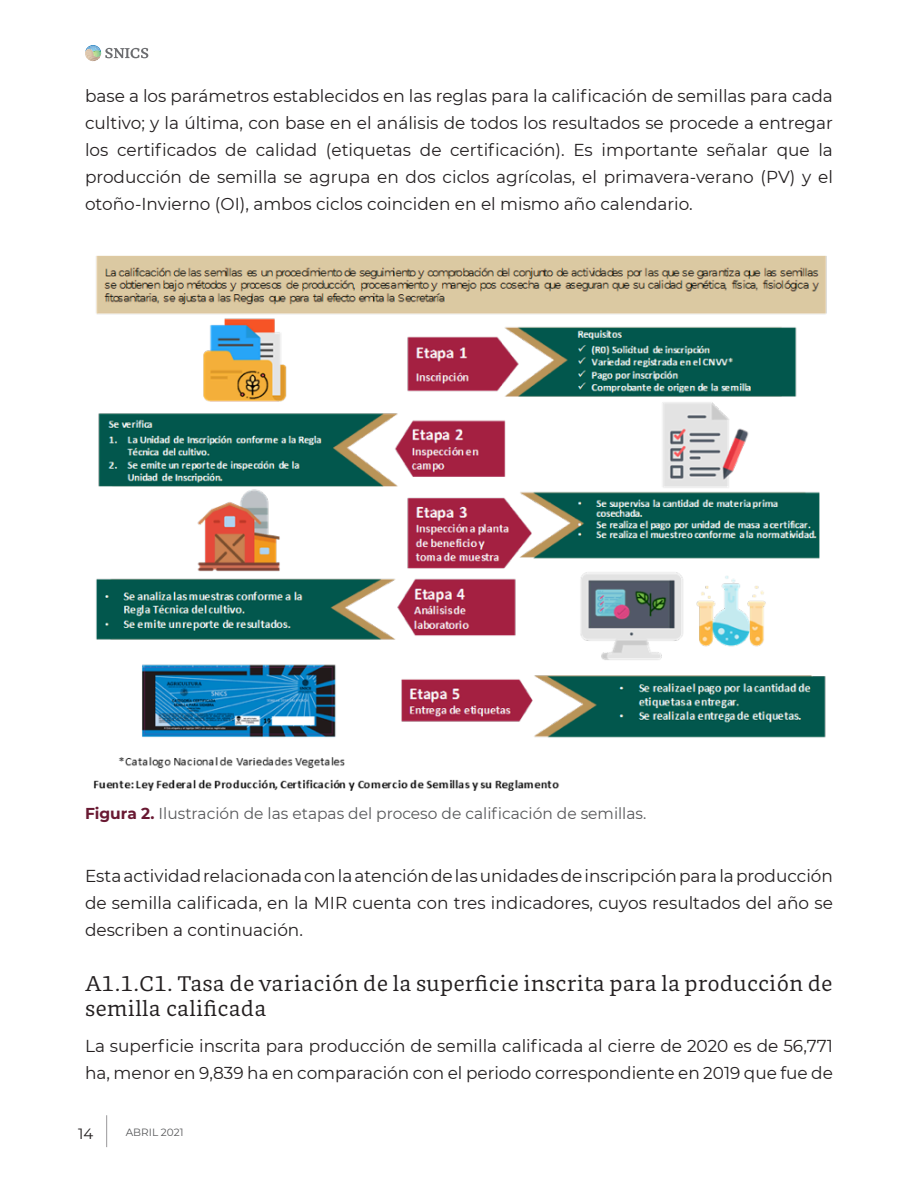
<style>
.page{position:relative;width:918px;height:1188px;background:#fff}
.page>*{position:absolute;margin:0;border:0;box-sizing:border-box;transform-origin:0 0}
.sub_title_3{font:21px/25.2px "GMX";color:#231f20}
.body_text{font:17.25px/27px "Montserrat";color:#231f20;text-align:justify}
.Figure_Text{font:15.75px "Montserrat";color:#57585a}
.t1{font:14.85px "Montserrat";color:#231f20}
.t2{font:10.5px "Montserrat";color:#57585a}
.s1{font-weight:700;color:#691932}
</style>
<div class="page">
<hr style="left:106px;top:1115px;width:1px;height:32px;background:#99989b">
<svg style="left:85px;top:45px;width:63px;height:16px"></svg>
<img style="left:93px;top:255px;width:734px;height:536px">
<p class="body_text" style="left:85px;top:82px;width:749px">base a los parámetros establecidos en las reglas para la calificación de semillas para cada cultivo; y la última, con base en el análisis de todos los resultados se procede a entregar los certificados de calidad (etiquetas de certificación). Es importante señalar que la producción de semilla se agrupa en dos ciclos agrícolas, el primavera-verano (PV) y el otoño-Invierno (OI), ambos ciclos coinciden en el mismo año calendario.</p>
<p class="Figure_Text" style="left:85px;top:802px;width:563px"><span class="s1">Figura 2.</span> Ilustración de las etapas del proceso de calificación de semillas.</p>
<p class="body_text" style="left:85px;top:862px;width:749px">Esta actividad relacionada con la atención de las unidades de inscripción para la producción de semilla calificada, en la MIR cuenta con tres indicadores, cuyos resultados del año se describen a continuación.</p>
<p class="sub_title_3" style="left:85px;top:971px;width:749px">A1.1.C1. Tasa de variación de la superficie inscrita para la producción de semilla calificada</p>
<p class="body_text" style="left:85px;top:1032px;width:749px">La superficie inscrita para producción de semilla calificada al cierre de 2020 es de 56,771 ha, menor en 9,839 ha en comparación con el periodo correspondiente en 2019 que fue de</p>
<p class="t1" style="left:78px;top:1124px;width:17px">14</p>
<p class="t2" style="left:126px;top:1125px;width:59px">ABRIL 2021</p>
</div>
